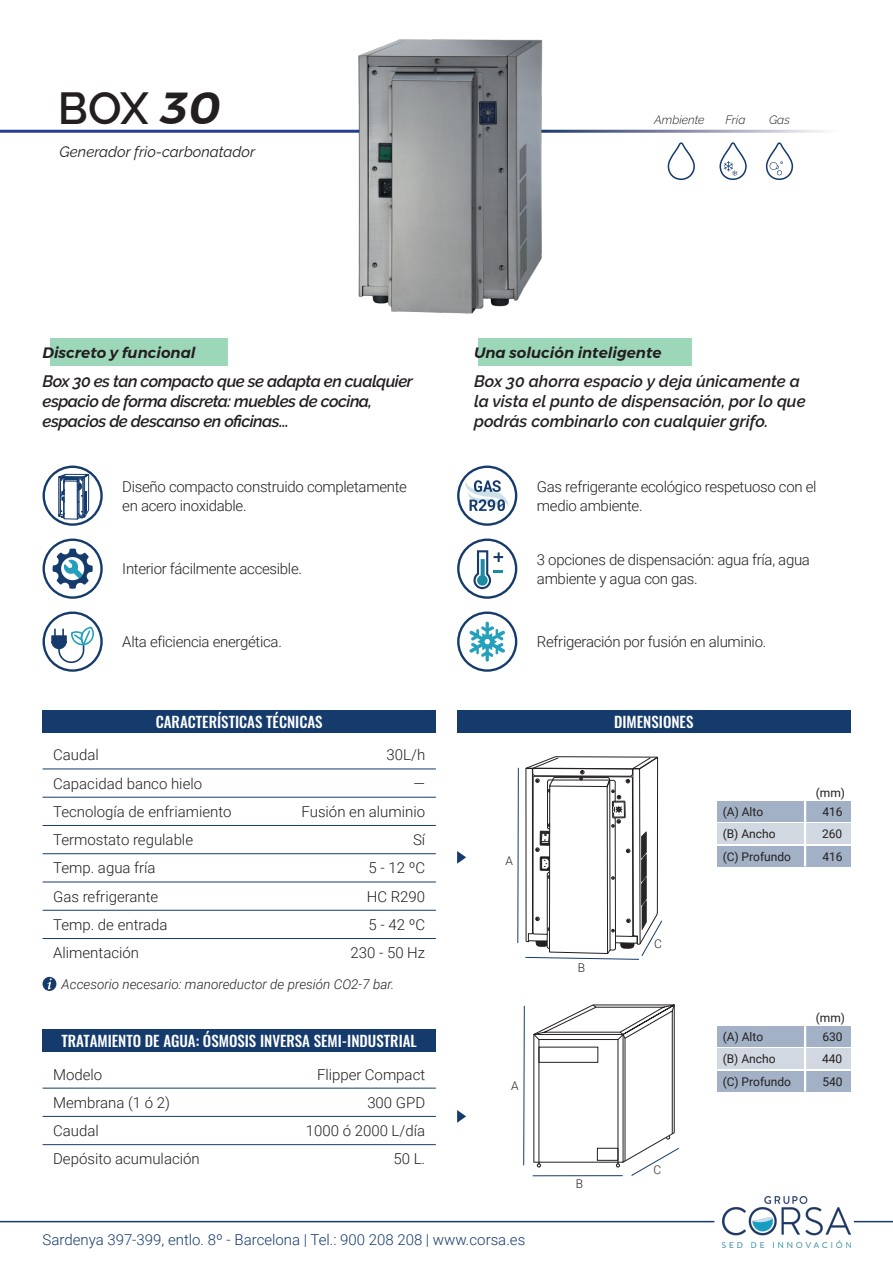
<style>
.page{position:relative;width:893px;height:1263px;background:#fff}
.page>*{position:absolute;margin:0;border:0;box-sizing:border-box;transform-origin:0 0}
.titulos_principales{font:600 44.7px "Raleway";color:#231f20}
.INPUTS_base{font:italic 600 16.5px/19.8px "Raleway";letter-spacing:-.025em;color:#231f20}
.INPUTS_base-2{font:italic 600 16.5px/19.8px "Raleway";color:#231f20}
.caracteristicas{font:300 15px "Roboto";color:#231f20}
.Estilo_de_párrafo_3{font:300 15px/19.5px "Roboto";letter-spacing:-.02em;color:#231f20}
.Dimensiones_titulo{font:500 15px "Oswald";color:#fff}
.texto_base{font:300 15px "Roboto";color:#153b6d}
.INPUTS_titulo{font:italic 600 15px "Montserrat";color:#231f20}
.descripcion{font:italic 15px "Raleway";color:#231f20}
.caracteristicas-2{font:italic 300 13.5px "Roboto";color:#231f20}
.DIMENSIONES_CUADRO{font:12px "Roboto";color:#231f20}
.leyenda_gotas{font:italic 300 12px "Raleway";color:#231f20}
.LINEAS_PLUMA{font:300 12px "Roboto";color:#231f20}
.s1{font-family:"Montserrat";font-style:italic}
</style>
<div class="page">
<hr style="left:0;top:130px;width:363px;height:3px;background:#253f8e">
<div style="left:50px;top:338px;width:177px;height:28px;background:#9dd7b9"></div>
<div style="left:479px;top:338px;width:213px;height:28px;background:#9dd7b9"></div>
<img style="left:722px;top:1196px;width:128px;height:51px">
<div style="left:457px;top:710px;width:393px;height:22px;background:#153b6d"></div>
<svg style="left:517px;top:767px;width:2px;height:176px"></svg>
<div style="left:717px;top:823px;width:133px;height:21px;background:#d1d8e2"></div>
<div style="left:717px;top:801px;width:133px;height:20px;background:#a2b1c5"></div>
<div style="left:717px;top:846px;width:133px;height:20px;background:#a2b1c5"></div>
<hr style="left:804px;top:801px;width:2px;height:65px;background:#fff">
<div style="left:717px;top:1049px;width:133px;height:20px;background:#d1d8e2"></div>
<div style="left:717px;top:1026px;width:133px;height:20px;background:#a2b1c5"></div>
<div style="left:717px;top:1071px;width:133px;height:20px;background:#a2b1c5"></div>
<hr style="left:804px;top:1026px;width:2px;height:65px;background:#fff">
<svg style="left:457px;top:466px;width:60px;height:60px"></svg>
<svg style="left:43px;top:611px;width:60px;height:61px"></svg>
<svg style="left:523px;top:1005px;width:2px;height:161px"></svg>
<svg style="left:533px;top:1004px;width:146px;height:172px"></svg>
<hr style="left:43px;top:1088px;width:393px;height:1px;background:#153b6d">
<hr style="left:43px;top:1116px;width:393px;height:1px;background:#153b6d">
<hr style="left:43px;top:1144px;width:393px;height:1px;background:#153b6d">
<div style="left:43px;top:1029px;width:393px;height:22px;background:#153b6d"></div>
<svg style="left:457px;top:1110px;width:9px;height:13px"></svg>
<div style="left:43px;top:710px;width:393px;height:22px;background:#153b6d"></div>
<svg style="left:457px;top:851px;width:9px;height:13px"></svg>
<hr style="left:43px;top:768px;width:393px;height:1px;background:#153b6d">
<hr style="left:43px;top:797px;width:393px;height:1px;background:#153b6d">
<hr style="left:43px;top:825px;width:393px;height:1px;background:#153b6d">
<hr style="left:43px;top:853px;width:393px;height:1px;background:#153b6d">
<hr style="left:43px;top:882px;width:393px;height:1px;background:#153b6d">
<hr style="left:43px;top:910px;width:393px;height:1px;background:#153b6d">
<hr style="left:43px;top:938px;width:393px;height:1px;background:#153b6d">
<svg style="left:43px;top:977px;width:13px;height:14px"></svg>
<hr style="left:0;top:1221px;width:714px;height:1px;background:#153b6d">
<hr style="left:854px;top:1221px;width:39px;height:1px;background:#153b6d">
<img style="left:349px;top:39px;width:204px;height:275px">
<svg style="left:525px;top:756px;width:138px;height:204px"></svg>
<svg style="left:668px;top:142px;width:27px;height:38px"></svg>
<svg style="left:719px;top:142px;width:28px;height:38px"></svg>
<svg style="left:766px;top:142px;width:27px;height:38px"></svg>
<svg style="left:457px;top:611px;width:60px;height:61px"></svg>
<svg style="left:43px;top:466px;width:60px;height:60px"></svg>
<svg style="left:43px;top:538px;width:60px;height:61px"></svg>
<svg style="left:457px;top:538px;width:60px;height:61px"></svg>
<p class="titulos_principales" style="left:58px;top:83px;width:165px">BOX <span class="s1">30</span></p>
<p class="descripcion" style="left:60px;top:142px;width:197px">Generador frio-carbonatador</p>
<p class="leyenda_gotas" style="left:654px;top:113px;width:52px">Ambiente</p>
<p class="leyenda_gotas" style="left:726px;top:113px;width:21px">Fría</p>
<p class="leyenda_gotas" style="left:769px;top:113px;width:22px">Gas</p>
<p class="INPUTS_titulo" style="left:43px;top:341px;width:155px">Discreto y funcional</p>
<p class="INPUTS_base" style="left:43px;top:371px;width:372px">Box 30 es tan compacto que se adapta en cualquier espacio de forma discreta: muebles de cocina, espacios de descanso en oficinas...</p>
<p class="INPUTS_base-2" style="left:474px;top:371px;width:333px">Box 30 ahorra espacio y deja únicamente a la vista el punto de dispensación, por lo que podrás combinarlo con cualquier grifo.</p>
<p class="INPUTS_titulo" style="left:474px;top:341px;width:189px">Una solución inteligente</p>
<p class="Estilo_de_párrafo_3" style="left:122px;top:476px;width:286px">Diseño compacto construido completamente en acero inoxidable.</p>
<p class="Estilo_de_párrafo_3" style="left:122px;top:559px;width:181px">Interior fácilmente accesible.</p>
<p class="Estilo_de_párrafo_3" style="left:537px;top:476px;width:281px">Gas refrigerante ecológico respetuoso con el medio ambiente.</p>
<p class="Estilo_de_párrafo_3" style="left:537px;top:549px;width:275px">3 opciones de dispensación: agua fría, agua ambiente y agua con gas.</p>
<p class="Estilo_de_párrafo_3" style="left:122px;top:632px;width:161px">Alta eficiencia energética.</p>
<p class="Estilo_de_párrafo_3" style="left:537px;top:632px;width:231px">Refrigeración por fusión en aluminio.</p>
<p class="caracteristicas" style="left:53px;top:745px;width:47px">Caudal</p>
<p class="Dimensiones_titulo" style="left:156px;top:714px;width:168px">CARACTERÍSTICAS TÉCNICAS</p>
<p class="caracteristicas" style="left:53px;top:773px;width:151px">Capacidad banco hielo</p>
<p class="caracteristicas" style="left:386px;top:745px;width:40px">30L/h</p>
<p class="caracteristicas" style="left:414px;top:773px;width:13px">―</p>
<p class="caracteristicas" style="left:53px;top:801px;width:180px">Tecnología de enfriamiento</p>
<p class="caracteristicas" style="left:53px;top:829px;width:141px">Termostato regulable</p>
<p class="caracteristicas" style="left:53px;top:858px;width:104px">Temp. agua fría</p>
<p class="caracteristicas" style="left:53px;top:886px;width:107px">Gas refrigerante</p>
<p class="caracteristicas" style="left:53px;top:914px;width:116px">Temp. de entrada</p>
<p class="caracteristicas" style="left:53px;top:942px;width:87px">Alimentación</p>
<p class="caracteristicas" style="left:302px;top:801px;width:125px">Fusión en aluminio</p>
<p class="caracteristicas" style="left:413px;top:829px;width:14px">Sí</p>
<p class="caracteristicas" style="left:369px;top:858px;width:58px">5 - 12 ºC</p>
<p class="caracteristicas" style="left:367px;top:886px;width:60px">HC R290</p>
<p class="caracteristicas" style="left:369px;top:914px;width:58px">5 - 42 ºC</p>
<p class="caracteristicas" style="left:350px;top:942px;width:76px">230 - 50 Hz</p>
<p class="caracteristicas-2" style="left:62px;top:975px;width:334px">Accesorio necesario: manoreductor de presión CO2-7 bar.</p>
<p class="Dimensiones_titulo" style="left:61px;top:1033px;width:357px">TRATAMIENTO DE AGUA: ÓSMOSIS INVERSA SEMI-INDUSTRIAL</p>
<p class="caracteristicas" style="left:53px;top:1064px;width:51px">Modelo</p>
<p class="caracteristicas" style="left:317px;top:1064px;width:110px">Flipper Compact</p>
<p class="caracteristicas" style="left:53px;top:1092px;width:119px">Membrana (1 ó 2)</p>
<p class="caracteristicas" style="left:367px;top:1092px;width:59px">300 GPD</p>
<p class="caracteristicas" style="left:53px;top:1120px;width:47px">Caudal</p>
<p class="caracteristicas" style="left:53px;top:1148px;width:148px">Depósito acumulación</p>
<p class="caracteristicas" style="left:306px;top:1120px;width:121px">1000 ó 2000 L/día</p>
<p class="caracteristicas" style="left:393px;top:1148px;width:33px">50 L.</p>
<p class="LINEAS_PLUMA" style="left:506px;top:853px;width:9px">A</p>
<p class="LINEAS_PLUMA" style="left:511px;top:1077px;width:9px">A</p>
<p class="texto_base" style="left:43px;top:1229px;width:484px">Sardenya 397-399, entlo. 8º - Barcelona | Tel.: 900 208 208 | www.corsa.es</p>
<p class="LINEAS_PLUMA" style="left:578px;top:959px;width:9px">B</p>
<p class="LINEAS_PLUMA" style="left:576px;top:1175px;width:9px">B</p>
<p class="Dimensiones_titulo" style="left:614px;top:714px;width:81px">DIMENSIONES</p>
<p class="LINEAS_PLUMA" style="left:654px;top:935px;width:9px">C</p>
<p class="DIMENSIONES_CUADRO" style="left:816px;top:784px;width:31px">(mm)</p>
<p class="DIMENSIONES_CUADRO" style="left:723px;top:803px;width:42px">(A) Alto</p>
<p class="DIMENSIONES_CUADRO" style="left:822px;top:803px;width:22px">416</p>
<p class="DIMENSIONES_CUADRO" style="left:723px;top:825px;width:54px">(B) Ancho</p>
<p class="DIMENSIONES_CUADRO" style="left:822px;top:825px;width:22px">260</p>
<p class="DIMENSIONES_CUADRO" style="left:723px;top:848px;width:70px">(C) Profundo</p>
<p class="DIMENSIONES_CUADRO" style="left:822px;top:848px;width:22px">416</p>
<p class="DIMENSIONES_CUADRO" style="left:816px;top:1009px;width:31px">(mm)</p>
<p class="DIMENSIONES_CUADRO" style="left:723px;top:1028px;width:42px">(A) Alto</p>
<p class="DIMENSIONES_CUADRO" style="left:822px;top:1028px;width:22px">630</p>
<p class="DIMENSIONES_CUADRO" style="left:723px;top:1051px;width:54px">(B) Ancho</p>
<p class="DIMENSIONES_CUADRO" style="left:822px;top:1051px;width:22px">440</p>
<p class="DIMENSIONES_CUADRO" style="left:723px;top:1073px;width:70px">(C) Profundo</p>
<p class="DIMENSIONES_CUADRO" style="left:822px;top:1073px;width:22px">540</p>
<p class="LINEAS_PLUMA" style="left:654px;top:1161px;width:9px">C</p>
</div>
